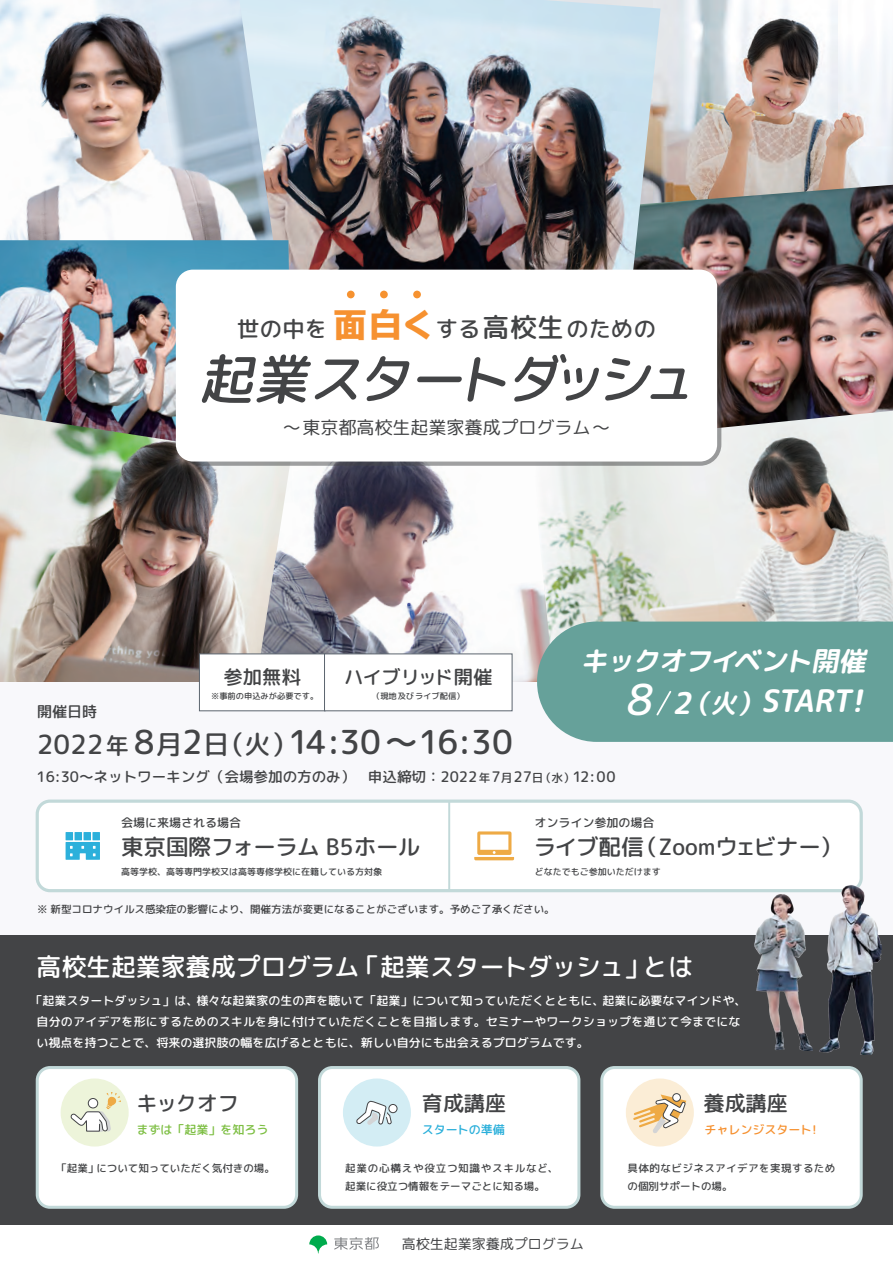
<style>
.page{position:relative;width:893px;height:1263px;background:#fff}
.page>*{position:absolute;margin:0;border:0;box-sizing:border-box;transform-origin:0 0}
.t1{font:italic 500 54.3px "Rounded Mplus 1 c";color:#434446}
.t2{font:500 33px "Rounded Mplus 1 c";letter-spacing:-.03em;color:#434446}
.t3{font:italic 700 30.9px "Rounded Mplus 1 c";color:#fff}
.t4{font:italic 700 27.45px "Rounded Mplus 1 c";color:#fff}
.t5{font:500 25.2px "Rounded Mplus 1 c";color:#fff}
.t6{font:500 22.5px "Rounded Mplus 1 c";color:#434446}
.t7{font:500 22.2px "Rounded Mplus 1 c";letter-spacing:.02em;color:#434446}
.t8{font:500 21px "Rounded Mplus 1 c";color:#434446}
.t9{font:500 19.2px "Rounded Mplus 1 c";color:#434446}
.t10{font:18px "Rounded Mplus 1 c";color:#434446}
.t11{font:500 15px "Rounded Mplus 1 c";color:#434446}
.t12{font:500 14.55px "Rounded Mplus 1 c";color:#434446}
.t13{font:13.95px "Rounded Mplus 1 c";color:#434446}
.t14{font:500 12px/21px "Rounded Mplus 1 c";color:#fff}
.t15{font:500 12px "Rounded Mplus 1 c";color:#434446}
.t16{font:500 12px "Rounded Mplus 1 c";color:#7cbe41}
.t17{font:500 12px "Rounded Mplus 1 c";color:#f69130}
.t18{font:500 12px "Rounded Mplus 1 c";color:#2aafda}
.t19{font:500 10.5px "Rounded Mplus 1 c";color:#434446}
.t20{font:500 10.5px/18px "Rounded Mplus 1 c";letter-spacing:.04em;color:#434446}
.t21{font:500 10.5px/18px "Rounded Mplus 1 c";letter-spacing:.045em;color:#434446}
.t22{font:500 9px "Rounded Mplus 1 c";color:#434446}
.t23{font:500 8.25px "Rounded Mplus 1 c";color:#434446}
.s1{font-family:"TBUD Go Std";font-weight:800;font-size:32.7px;color:#f69130}
.s2{font-size:26.7px}
.s3{font-weight:500;font-size:42.6px}
.s4{font-size:30px}
.s5{font-size:26.4px}
.s6{font-size:23.1px}
.s7{font-size:11.7px}
</style>
<div class="page">
<img style="left:661px;top:0;width:232px;height:185px">
<img style="left:661px;top:185px;width:232px;height:226px">
<img style="left:275px;top:0;width:386px;height:270px">
<img style="left:0;top:0;width:275px;height:240px">
<img style="left:0;top:240px;width:292px;height:174px">
<img style="left:291px;top:466px;width:239px;height:216px">
<img style="left:530px;top:411px;width:363px;height:271px">
<img style="left:0;top:414px;width:291px;height:268px">
<div style="left:0;top:682px;width:893px;height:530px;background:#f8f8fb"></div>
<div style="left:537px;top:621px;width:356px;height:121px;background:#66a19a"></div>
<svg style="left:309px;top:1235px;width:18px;height:18px"></svg>
<svg style="left:334px;top:1237px;width:45px;height:13px"></svg>
<div style="left:0;top:935px;width:893px;height:289px;background:#434446"></div>
<div style="left:37px;top:801px;width:824px;height:90px;background:#fff;border-radius:13px"></div>
<div style="left:36px;top:799px;width:827px;height:93px;border:3px solid #c2d9d9;border-radius:13px"></div>
<svg style="left:474px;top:831px;width:40px;height:29px"></svg>
<div style="left:37px;top:1067px;width:260px;height:140px;background:#fff;border-radius:13px"></div>
<div style="left:36px;top:1066px;width:262px;height:143px;border:3px solid #c2d9d9;border-radius:13px"></div>
<div style="left:319px;top:1067px;width:260px;height:140px;background:#fff;border-radius:13px"></div>
<div style="left:318px;top:1066px;width:262px;height:143px;border:3px solid #c2d9d9;border-radius:13px"></div>
<div style="left:602px;top:1067px;width:259px;height:140px;background:#fff;border-radius:13px"></div>
<div style="left:600px;top:1066px;width:263px;height:143px;border:3px solid #c2d9d9;border-radius:13px"></div>
<div style="left:626px;top:1078px;width:68px;height:68px;background:#fbedd6;border-radius:50%"></div>
<div style="left:61px;top:1078px;width:68px;height:68px;background:#edf4da;border-radius:50%"></div>
<svg style="left:70px;top:1092px;width:51px;height:40px"></svg>
<div style="left:343px;top:1078px;width:68px;height:68px;background:#d3edf4;border-radius:50%"></div>
<svg style="left:356px;top:1100px;width:36px;height:25px"></svg>
<div style="left:389px;top:1104px;width:8px;height:9px;background:#fff;border-radius:50%"></div>
<div style="left:388px;top:1104px;width:9px;height:9px;border:1px solid #434446;border-radius:50%"></div>
<div style="left:672px;top:1093px;width:9px;height:9px;border:1px solid #434446;border-radius:50%"></div>
<svg style="left:633px;top:1094px;width:53px;height:40px"></svg>
<div style="left:199px;top:654px;width:126px;height:57px;background:#fff;border:1px solid #5c656f"></div>
<div style="left:324px;top:654px;width:188px;height:57px;background:#fff;border:1px solid #5c656f"></div>
<svg style="left:66px;top:842px;width:34px;height:18px"></svg>
<div style="left:84px;top:832px;width:7px;height:8px;background:#2cb0db"></div>
<div style="left:66px;top:832px;width:7px;height:8px;background:#2cb0db"></div>
<div style="left:75px;top:832px;width:7px;height:8px;background:#2cb0db"></div>
<div style="left:92px;top:832px;width:8px;height:8px;background:#2cb0db"></div>
<hr style="left:448px;top:801px;width:2px;height:90px;background:#c2d9d9">
<img style="left:755px;top:894px;width:57px;height:156px">
<img style="left:819px;top:884px;width:62px;height:171px">
<svg style="left:180px;top:274px;width:541px;height:192px"></svg>
<div style="left:176px;top:270px;width:541px;height:191px;background:#fff;border-radius:17px"></div>
<div style="left:347px;top:291px;width:8px;height:7px;background:#f69230;border-radius:50%"></div>
<div style="left:380px;top:291px;width:8px;height:7px;background:#f69230;border-radius:50%"></div>
<div style="left:413px;top:291px;width:8px;height:7px;background:#f69230;border-radius:50%"></div>
<h3 class="t7" style="left:334px;top:313px;width:324px"><span class="s1">面白く</span>する<span class="s2">高校生</span>のための</h3>
<h3 class="t7" style="left:237px;top:313px;width:205px">世の中を <span class="s2">　　　　</span></h3>
<h1 class="t1" style="left:199px;top:341px;width:511px">起業スタートダッシュ</h1>
<p class="t11" style="left:37px;top:701px;width:61px">開催日時</p>
<h3 class="t10" style="left:283px;top:415px;width:329px">～東京都高校生起業家養成プログラム～</h3>
<h3 class="t9" style="left:224px;top:663px;width:79px">参加無料</h3>
<h3 class="t9" style="left:344px;top:663px;width:149px">ハイブリッド開催</h3>
<p class="t23" style="left:211px;top:690px;width:109px">※事前の申込みが必要です。</p>
<p class="t23" style="left:372px;top:690px;width:94px">（現地及びライブ配信）</p>
<h3 class="t4" style="left:580px;top:641px;width:293px">キックオフイベント開催</h3>
<h3 class="t3" style="left:625px;top:679px;width:248px"><span class="s3">8</span> <span class="s4">2</span><span class="s5">（火）</span>START!</h3>
<h2 class="t2" style="left:37px;top:718px;width:477px"><span class="s5">2022</span><span class="s6">年</span> 8<span class="s5">月</span>2<span class="s5">日（火）</span>14:30～16:30</h2>
<p class="t12" style="left:37px;top:767px;width:580px">16:30～ネットワーキング（会場参加の方のみ） 申込締切：2022<span class="s7">年</span>7<span class="s7">月</span>27<span class="s7">日（水）</span>12:00</p>
<p class="t15" style="left:535px;top:814px;width:121px">オンライン参加の場合</p>
<h3 class="t6" style="left:534px;top:831px;width:310px">ライブ配信（Zoomウェビナー）</h3>
<p class="t15" style="left:121px;top:814px;width:121px">会場に来場される場合</p>
<p class="t22" style="left:121px;top:865px;width:262px">高等学校、高等専門学校又は高等専修学校に在籍している方対象</p>
<p class="t22" style="left:535px;top:865px;width:127px">どなたでもご参加いただけます</p>
<h3 class="t6" style="left:121px;top:831px;width:300px">東京国際フォーラム B5ホール</h3>
<p class="t19" style="left:37px;top:901px;width:519px">※ 新型コロナウイルス感染症の影響により、開催方法が変更になることがございます。予めご了承ください。</p>
<h3 class="t5" style="left:37px;top:949px;width:658px">高校生起業家養成プログラム「起業スタートダッシュ」とは</h3>
<p class="t14" style="left:37px;top:990px;width:711px;text-indent:-6px">「起業スタートダッシュ」は、様々な起業家の生の声を聴いて「起業」について知っていただくとともに、起業に必要なマインドや、自分のアイデアを形にするためのスキルを身に付けていただくことを目指します。セミナーやワークショップを通じて今までにない視点を持つことで、将来の選択肢の幅を広げるとともに、新しい自分にも出会えるプログラムです。</p>
<h3 class="t8" style="left:136px;top:1088px;width:104px">キックオフ</h3>
<h3 class="t8" style="left:422px;top:1088px;width:85px">育成講座</h3>
<h3 class="t8" style="left:703px;top:1088px;width:85px">養成講座</h3>
<p class="t16" style="left:136px;top:1121px;width:133px">まずは「起業」を知ろう</p>
<p class="t18" style="left:422px;top:1121px;width:85px">スタートの準備</p>
<p class="t17" style="left:705px;top:1121px;width:117px">チャレンジスタート！</p>
<p class="t19" style="left:56px;top:1161px;width:220px">「起業」について知っていただく気付きの場。</p>
<p class="t20" style="left:345px;top:1159px;width:215px">起業の心構えや役立つ知識やスキルなど、起業に役立つ情報をテーマごとに知る場。</p>
<p class="t21" style="left:628px;top:1159px;width:209px">具体的なビジネスアイデアを実現するための個別サポートの場。</p>
<p class="t13" style="left:402px;top:1234px;width:184px">高校生起業家養成プログラム</p>
</div>
